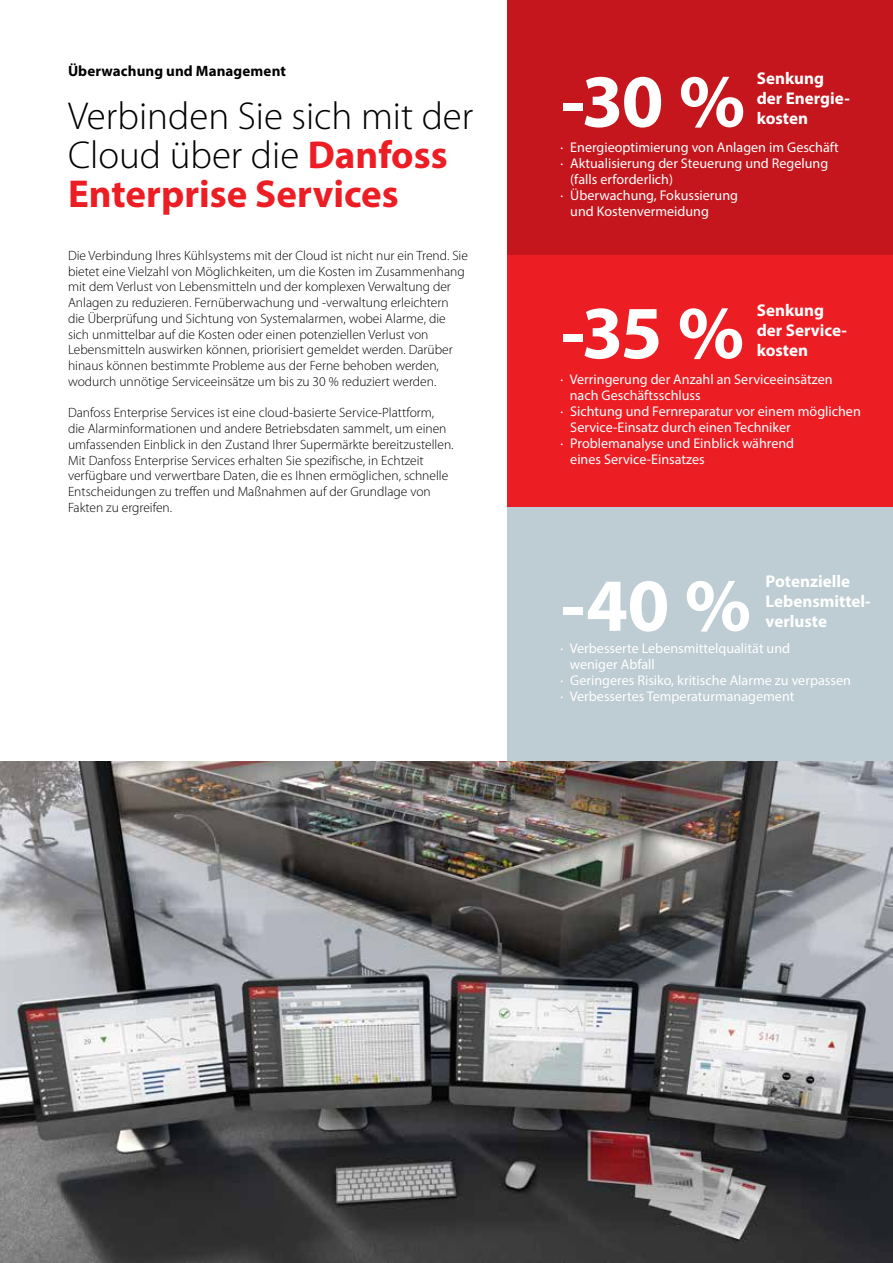
<style>
.page{position:relative;width:893px;height:1263px;background:#fff}
.page>*{position:absolute;margin:0;border:0;box-sizing:border-box;transform-origin:0 0}
.t1{font:700 75.6px "Myriad Pro";color:#fff}
.t2{font:300 39px/39px "Myriad Pro";color:#000}
.t3{font:700 17.1px/20.1px "Myriad Pro";color:#fff}
.t4{font:700 15px "Myriad Pro";letter-spacing:.005em;color:#000}
.t5{font:14.1px "Myriad Pro";color:#fff}
.t6{font:300 13.5px/15.8px "Myriad Pro";color:#000}
.s1{font-weight:700;color:#ed1d24}
</style>
<div class="page">
<img style="left:0;top:761px;width:893px;height:502px">
<hr style="left:892px;top:761px;width:1px;height:434px;background:#eaeff2">
<div style="left:507px;top:254px;width:386px;height:254px;background:#ed1d24"></div>
<div style="left:507px;top:0;width:386px;height:254px;background:#c4161c"></div>
<div style="left:507px;top:508px;width:386px;height:253px;background:#beccd3"></div>
<p class="t4" style="left:68px;top:61px;width:219px">Überwachung und Management</p>
<h2 class="t2" style="left:68px;top:97px;width:407px">Verbinden Sie sich mit der<br>Cloud über die <span class="s1">Danfoss<br>Enterprise Services</span></h2>
<p class="t6" style="left:68px;top:248px;width:401px">Die Verbindung Ihres Kühlsystems mit der Cloud ist nicht nur ein Trend. Sie bietet eine Vielzahl von Möglichkeiten, um die Kosten im Zusammenhang mit dem Verlust von Lebensmitteln und der komplexen Verwaltung der Anlagen zu reduzieren. Fernüberwachung und -verwaltung erleichtern die Überprüfung und Sichtung von Systemalarmen, wobei Alarme, die sich unmittelbar auf die Kosten oder einen potenziellen Verlust von Lebensmitteln auswirken können, priorisiert gemeldet werden. Darüber hinaus können bestimmte Probleme aus der Ferne behoben werden, wodurch unnötige Serviceeinsätze um bis zu 30 % reduziert werden.</p>
<p class="t6" style="left:68px;top:405px;width:387px">Danfoss Enterprise Services ist eine cloud-basierte Service-Plattform, die Alarminformationen und andere Betriebsdaten sammelt, um einen umfassenden Einblick in den Zustand Ihrer Supermärkte bereitzustellen.<br>Mit Danfoss Enterprise Services erhalten Sie spezifische, in Echtzeit verfügbare und verwertbare Daten, die es Ihnen ermöglichen, schnelle Entscheidungen zu treffen und Maßnahmen auf der Grundlage von Fakten zu ergreifen.</p>
<p class="t3" style="left:757px;top:68px;width:94px">Senkung der Energie-</p>
<h1 class="t1" style="left:560px;top:52px;width:187px">-30 %</h1>
<p class="t3" style="left:757px;top:108px;width:53px">kosten</p>
<p class="t5" style="left:560px;top:139px;width:280px">· Energieoptimierung von Anlagen im Geschäft</p>
<p class="t5" style="left:560px;top:155px;width:269px">· Aktualisierung der Steuerung und Regelung</p>
<p class="t5" style="left:570px;top:171px;width:104px">(falls erforderlich)</p>
<p class="t5" style="left:560px;top:187px;width:179px">· Überwachung, Fokussierung</p>
<p class="t5" style="left:570px;top:203px;width:140px">und Kostenvermeidung</p>
<p class="t3" style="left:757px;top:299px;width:91px">Senkung der Service-</p>
<h1 class="t1" style="left:560px;top:283px;width:185px">-35 %</h1>
<p class="t3" style="left:757px;top:340px;width:53px">kosten</p>
<p class="t5" style="left:560px;top:371px;width:274px">· Verringerung der Anzahl an Serviceeinsätzen</p>
<p class="t5" style="left:570px;top:386px;width:132px">nach Geschäftsschluss</p>
<p class="t5" style="left:560px;top:402px;width:302px">· Sichtung und Fernreparatur vor einem möglichen</p>
<p class="t5" style="left:570px;top:418px;width:222px">Service-Einsatz durch einen Techniker</p>
<p class="t5" style="left:560px;top:434px;width:235px">· Problemanalyse und Einblick während</p>
<p class="t5" style="left:570px;top:450px;width:136px">eines Service-Einsatzes</p>
<p class="t3" style="left:766px;top:571px;width:106px">Potenzielle<br>Lebensmittel-</p>
<h1 class="t1" style="left:560px;top:556px;width:192px">-40 %</h1>
<p class="t3" style="left:766px;top:611px;width:63px">verluste</p>
<p class="t5" style="left:560px;top:640px;width:231px">· Verbesserte Lebensmittelqualität und</p>
<p class="t5" style="left:570px;top:656px;width:87px">weniger Abfall</p>
<p class="t5" style="left:560px;top:672px;width:292px">· Geringeres Risiko, kritische Alarme zu verpassen</p>
<p class="t5" style="left:560px;top:688px;width:236px">· Verbessertes Temperaturmanagement</p>
</div>
